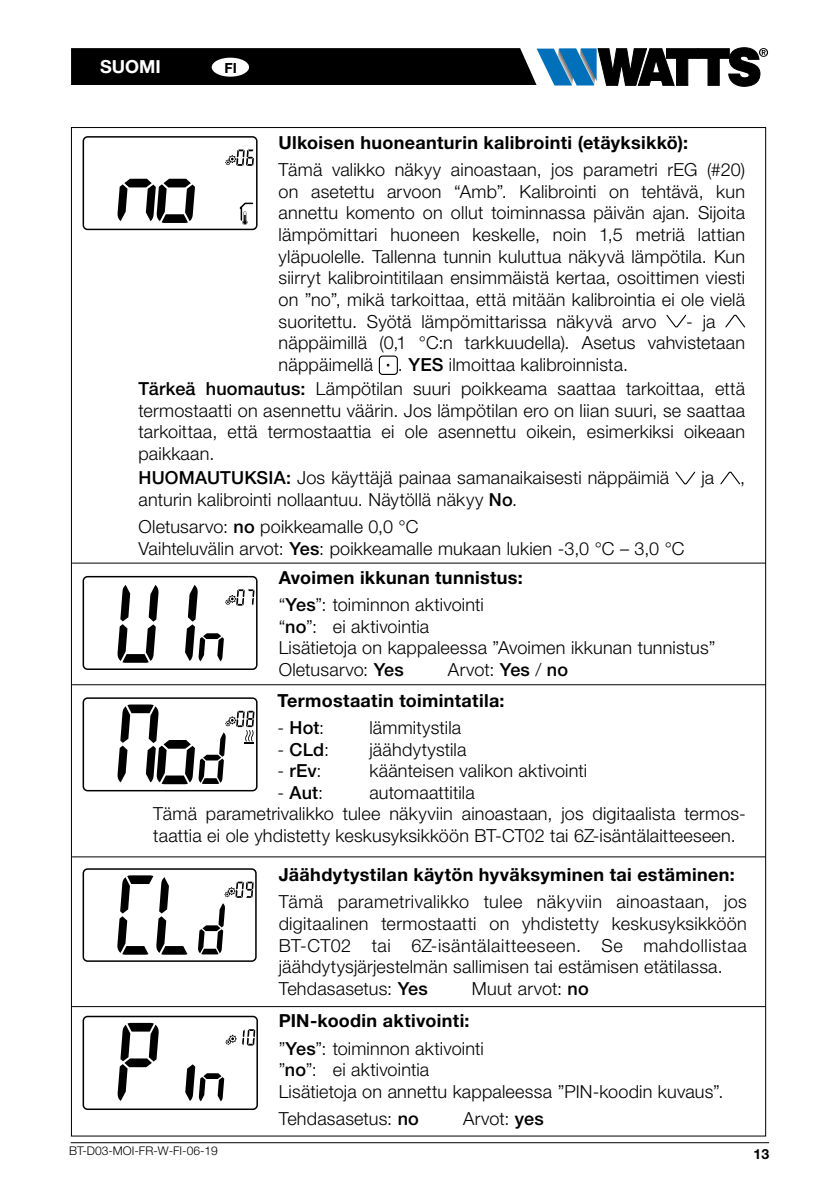
<style>
.page{position:relative;width:840px;height:1191px;background:#fff}
.page>*{position:absolute;margin:0;border:0;box-sizing:border-box;transform-origin:0 0}
.t1{font:300 18px/21.6px "Helvetica Neue LT Std";letter-spacing:.01em;color:#000}
.t2{font:700 18px "Helvetica Neue LT Std";letter-spacing:.02em;color:#000}
.t3{font:500 18px "Helvetica Neue LT Std";letter-spacing:.01em;color:#000}
.t4{font:700 18px "Helvetica Neue LT Std";color:#fff}
.t5{font:700 14px "Helvetica Neue LT Std";color:#000}
.t6{font:300 12px "Helvetica Neue LT Std";color:#000}
.s1{font-weight:500}
.s2{font-weight:700}
.s3{font-weight:300}
</style>
<div class="page">
<hr style="left:71px;top:1142px;width:697px;height:1px;background:#000">
<svg style="left:71px;top:48px;width:696px;height:38px;background:#22282d"></svg>
<div style="left:211px;top:58px;width:38px;height:19px;background:#fff;border-radius:50%"></div>
<svg style="left:666px;top:314px;width:20px;height:14px"></svg>
<svg style="left:725px;top:314px;width:20px;height:14px"></svg>
<div style="left:378px;top:355px;width:19px;height:20px;border:1px solid #000;border-radius:3px"></div>
<svg style="left:675px;top:471px;width:20px;height:14px"></svg>
<svg style="left:720px;top:471px;width:20px;height:14px"></svg>
<hr style="left:72px;top:562px;width:693px;height:1px;background:#000">
<hr style="left:72px;top:684px;width:693px;height:1px;background:#000">
<hr style="left:72px;top:856px;width:693px;height:1px;background:#000">
<hr style="left:72px;top:1006px;width:693px;height:1px;background:#000">
<svg style="left:117px;top:179px;width:78px;height:44px"></svg>
<svg style="left:225px;top:149px;width:29px;height:17px"></svg>
<svg style="left:239px;top:202px;width:15px;height:23px"></svg>
<div style="left:82px;top:136px;width:175px;height:94px;border:2px solid #000;border-radius:4px"></div>
<svg style="left:117px;top:585px;width:41px;height:78px"></svg>
<svg style="left:185px;top:585px;width:69px;height:76px"></svg>
<div style="left:82px;top:576px;width:175px;height:94px;border:2px solid #000;border-radius:4px"></div>
<svg style="left:117px;top:704px;width:137px;height:80px"></svg>
<div style="left:82px;top:697px;width:175px;height:94px;border:2px solid #000;border-radius:4px"></div>
<svg style="left:242px;top:1029px;width:13px;height:16px"></svg>
<svg style="left:117px;top:1023px;width:42px;height:78px"></svg>
<svg style="left:225px;top:1034px;width:11px;height:10px"></svg>
<svg style="left:185px;top:1064px;width:39px;height:37px"></svg>
<div style="left:82px;top:1015px;width:176px;height:95px;border:2px solid #000;border-radius:4px"></div>
<svg style="left:117px;top:875px;width:70px;height:79px"></svg>
<svg style="left:198px;top:881px;width:55px;height:73px"></svg>
<div style="left:82px;top:868px;width:174px;height:94px;border:2px solid #000;border-radius:4px"></div>
<p class="t4" style="left:100px;top:56px;width:62px">SUOMI</p>
<p class="t5" style="left:224px;top:59px;width:14px">FI</p>
<p class="t2" style="left:278px;top:131px;width:411px">Ulkoisen huoneanturin kalibrointi (etäyksikkö):</p>
<p class="t1" style="left:278px;top:159px;width:468px;text-align:justify">Tämä valikko näkyy ainoastaan, jos parametri rEG (#20) on asetettu arvoon “Amb”. Kalibrointi on tehtävä, kun annettu komento on ollut toiminnassa päivän ajan. Sijoita lämpömittari huoneen keskelle, noin 1,5 metriä lattian yläpuolelle. Tallenna tunnin kuluttua näkyvä lämpötila. Kun siirryt kalibrointitilaan ensimmäistä kertaa, osoittimen viesti on ”no”, mikä tarkoittaa, että mitään kalibrointia ei ole vielä suoritettu. Syötä lämpömittarissa näkyvä arvo</p>
<p class="t1" style="left:278px;top:310px;width:467px;text-indent:407px">- ja näppäimillä (0,1 °C:n tarkkuudella). Asetus vahvistetaan näppäimellä</p>
<p class="t1" style="left:138px;top:352px;width:607px;line-height:24.4px;text-indent:259px">. <span class="s1">YES</span> ilmoittaa kalibroinnista.<br><span class="s1">Tärkeä huomautus:</span> Lämpötilan suuri poikkeama saattaa tarkoittaa, että</p>
<p class="t1" style="left:138px;top:399px;width:608px;text-align:justify">termostaatti on asennettu väärin. Jos lämpötilan ero on liian suuri, se saattaa tarkoittaa, että termostaattia ei ole asennettu oikein, esimerkiksi oikeaan paikkaan.</p>
<p class="t1" style="left:138px;top:467px;width:532px"><span class="s1">HUOMAUTUKSIA:</span> Jos käyttäjä painaa samanaikaisesti näppäimiä</p>
<p class="t1" style="left:701px;top:467px;width:14px">ja</p>
<p class="t1" style="left:739px;top:467px;width:7px">,</p>
<p class="t1" style="left:138px;top:485px;width:380px;line-height:27.2px">anturin kalibrointi nollaantuu. Näytöllä näkyy <span class="s1">No</span>.<br>Oletusarvo: <span class="s1">no</span> poikkeamalle 0,0 °C</p>
<p class="t1" style="left:278px;top:533px;width:407px;line-height:29px;text-indent:-140px">Vaihteluvälin arvot: <span class="s1">Yes</span>: poikkeamalle mukaan lukien -3,0 °C – 3,0 °C<br><span class="s2">Avoimen ikkunan tunnistus:</span></p>
<p class="t1" style="left:278px;top:593px;width:438px">“<span class="s1">Yes</span>”: toiminnon aktivointi<br>“<span class="s1">no</span>”: ei aktivointia<br>Lisätietoja on kappaleessa ”Avoimen ikkunan tunnistus”<br>Oletusarvo: <span class="s1">Yes</span></p>
<p class="t1" style="left:447px;top:658px;width:122px">Arvot: <span class="s1">Yes</span> / <span class="s1">no</span></p>
<p class="t2" style="left:277px;top:689px;width:228px">Termostaatin toimintatila:</p>
<p class="t3" style="left:277px;top:717px;width:48px"><span class="s3">-</span> Hot<span class="s3">:</span></p>
<p class="t1" style="left:369px;top:716px;width:93px">lämmitystila</p>
<p class="t3" style="left:277px;top:738px;width:53px"><span class="s3">-</span> CLd<span class="s3">:</span></p>
<p class="t1" style="left:369px;top:738px;width:98px">jäähdytystila</p>
<p class="t3" style="left:277px;top:760px;width:46px"><span class="s3">-</span> rEv<span class="s3">:</span></p>
<p class="t1" style="left:369px;top:759px;width:219px">käänteisen valikon aktivointi</p>
<p class="t3" style="left:277px;top:781px;width:47px"><span class="s3">-</span> Aut<span class="s3">:</span></p>
<p class="t1" style="left:153px;top:781px;width:594px;text-indent:216px">automaattitila<br>Tämä parametrivalikko tulee näkyviin ainoastaan, jos digitaalista termos&shy;taattia ei ole yhdistetty keskusyksikköön BT-CT02 tai 6Z-isäntälaitteeseen.</p>
<p class="t6" style="left:69px;top:1143px;width:150px">BT-D03-MOI-FR-W-FI-06-19</p>
<p class="t2" style="left:278px;top:863px;width:457px">Jäähdytystilan käytön hyväksyminen tai estäminen:</p>
<p class="t1" style="left:278px;top:891px;width:469px">Tämä parametrivalikko tulee näkyviin ainoastaan, jos digitaalinen termostaatti on yhdistetty keskusyksikköön BT-CT02 tai 6Z-isäntälaitteeseen. Se mahdollistaa jäähdytysjärjestelmän sallimisen tai estämisen etätilassa.<br>Tehdasasetus: <span class="s1">Yes</span></p>
<p class="t1" style="left:471px;top:977px;width:118px">Muut arvot: <span class="s1">no</span></p>
<p class="t1" style="left:278px;top:1007px;width:206px;line-height:27.2px"><span class="s2">PIN-koodin aktivointi: </span>”<span class="s1">Yes</span>”: toiminnon aktivointi</p>
<p class="t1" style="left:278px;top:1058px;width:446px">”<span class="s1">no</span>”: ei aktivointia<br>Lisätietoja on annettu kappaleessa ”PIN-koodin kuvaus”.</p>
<p class="t1" style="left:278px;top:1107px;width:142px">Tehdasasetus: <span class="s1">no</span></p>
<p class="t1" style="left:463px;top:1107px;width:82px">Arvot: <span class="s1">yes</span></p>
<p class="t5" style="left:753px;top:1145px;width:17px">13</p>
</div>
